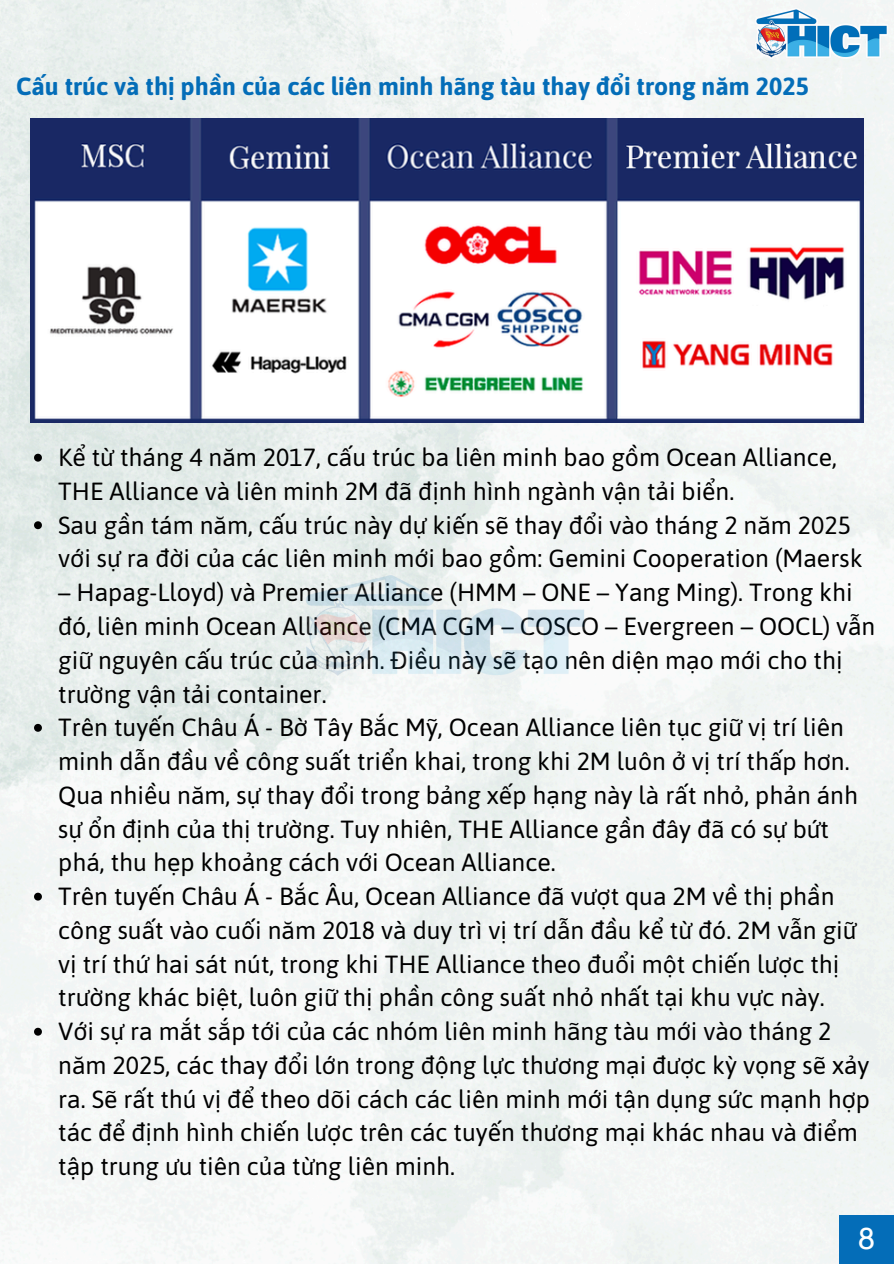
<style>
.page{position:relative;width:894px;height:1264px;background:#fff}
.page>*{position:absolute;margin:0;border:0;box-sizing:border-box;transform-origin:0 0}
.t1{font:29.85px "Cabin";color:#fff}
.t2{font:24.75px/33.8px "Asap";color:#000}
.t3{font:700 24.75px "Asap";color:#046db8}
</style>
<div class="page">
<img style="left:0;top:0;width:893px;height:1263px">
<svg style="left:34px;top:454px;width:8px;height:7px"></svg>
<svg style="left:34px;top:521px;width:8px;height:8px"></svg>
<svg style="left:34px;top:724px;width:8px;height:7px"></svg>
<svg style="left:34px;top:892px;width:8px;height:8px"></svg>
<svg style="left:34px;top:1027px;width:8px;height:8px"></svg>
<img style="left:749px;top:0;width:144px;height:73px">
<div style="left:839px;top:1214px;width:54px;height:49px;background:#046db8"></div>
<img style="left:292px;top:553px;width:309px;height:157px">
<img style="left:30px;top:119px;width:833px;height:304px">
<p class="t3" style="left:16px;top:72px;width:794px">Cấu trúc và thị phần của các liên minh hãng tàu thay đổi trong năm 2025</p>
<h1 class="t2" style="left:58px;top:440px;width:780px">Kể từ tháng 4 năm 2017, cấu trúc ba liên minh bao gồm Ocean Alliance,<br>THE Alliance và liên minh 2M đã định hình ngành vận tải biển.</h1>
<p class="t2" style="left:58px;top:508px;width:805px">Sau gần tám năm, cấu trúc này dự kiến sẽ thay đổi vào tháng 2 năm 2025 với sự ra đời của các liên minh mới bao gồm: Gemini Cooperation (Maersk</p>
<p class="t2" style="left:58px;top:575px;width:818px">– Hapag-Lloyd) và Premier Alliance (HMM – ONE – Yang Ming). Trong khi đó, liên minh Ocean Alliance (CMA CGM – COSCO – Evergreen – OOCL) vẫn giữ nguyên cấu trúc của mình. Điều này sẽ tạo nên diện mạo mới cho thị trường vận tải container.</p>
<p class="t2" style="left:58px;top:710px;width:801px">Trên tuyến Châu Á - Bờ Tây Bắc Mỹ, Ocean Alliance liên tục giữ vị trí liên minh dẫn đầu về công suất triển khai, trong khi 2M luôn ở vị trí thấp hơn.<br>Qua nhiều năm, sự thay đổi trong bảng xếp hạng này là rất nhỏ, phản ánh sự ổn định của thị trường. Tuy nhiên, THE Alliance gần đây đã có sự bứt phá, thu hẹp khoảng cách với Ocean Alliance.</p>
<p class="t2" style="left:58px;top:879px;width:799px">Trên tuyến Châu Á - Bắc Âu, Ocean Alliance đã vượt qua 2M về thị phần công suất vào cuối năm 2018 và duy trì vị trí dẫn đầu kể từ đó. 2M vẫn giữ vị trí thứ hai sát nút, trong khi THE Alliance theo đuổi một chiến lược thị trường khác biệt, luôn giữ thị phần công suất nhỏ nhất tại khu vực này.</p>
<p class="t2" style="left:58px;top:1014px;width:813px">Với sự ra mắt sắp tới của các nhóm liên minh hãng tàu mới vào tháng 2 năm 2025, các thay đổi lớn trong động lực thương mại được kỳ vọng sẽ xảy ra. Sẽ rất thú vị để theo dõi cách các liên minh mới tận dụng sức mạnh hợp tác để định hình chiến lược trên các tuyến thương mại khác nhau và điểm tập trung ưu tiên của từng liên minh.</p>
<p class="t1" style="left:857px;top:1220px;width:20px">8</p>
</div>
